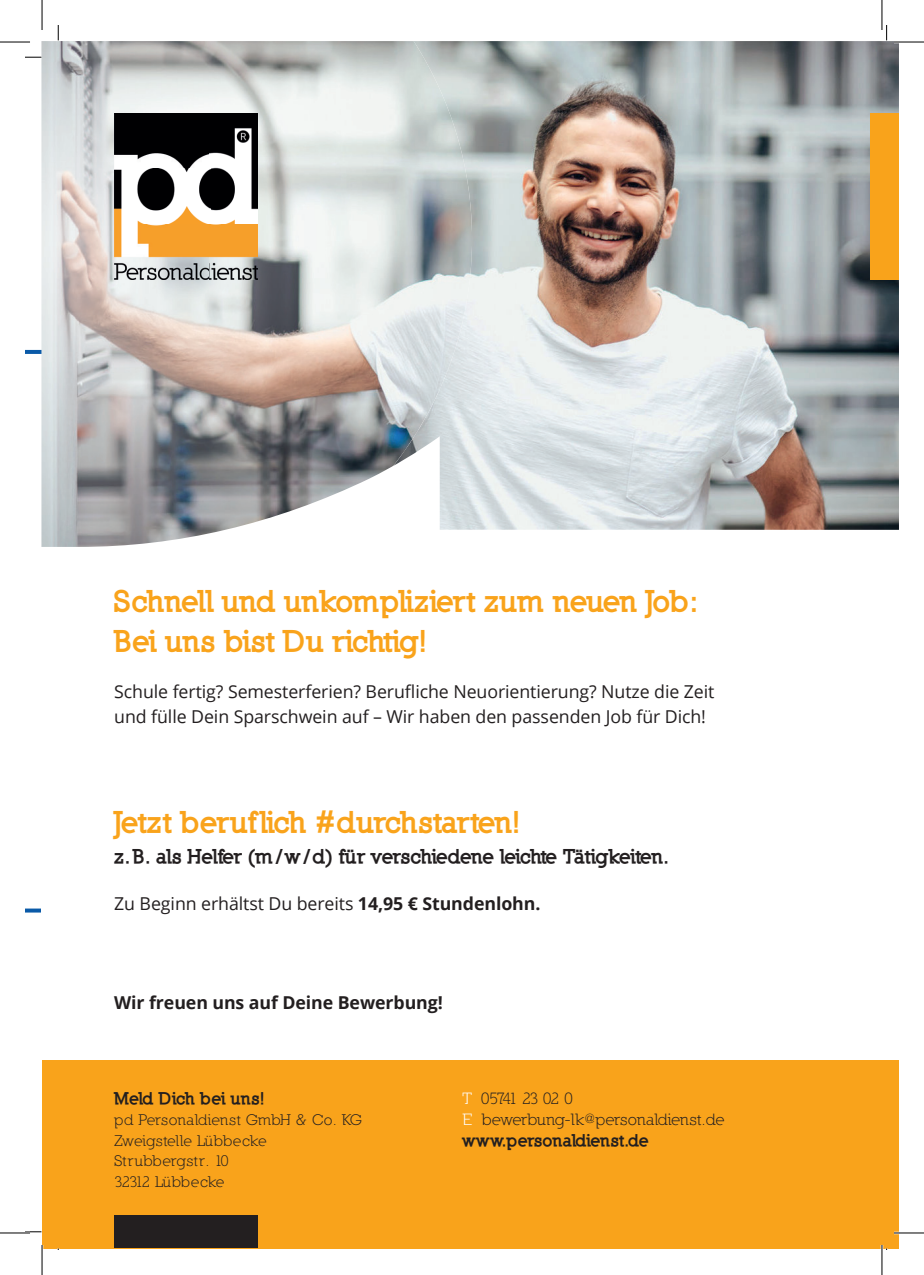
<style>
.page{position:relative;width:924px;height:1275px;background:#fff}
.page>*{position:absolute;margin:0;border:0;box-sizing:border-box;transform-origin:0 0}
.t1{font:900 29.6px/39.4px "Nilland";letter-spacing:-.025em;color:#f9a31b}
.t2{font:900 19.8px "Nilland";letter-spacing:-.035em;color:#231f20}
.t3{font:17.8px/24.6px "Open Sans";letter-spacing:-.005em;color:#231f20}
.t4{font:700 17.8px "Open Sans";letter-spacing:-.005em;color:#231f20}
.t5{font:16.8px/20.8px "Nilland";letter-spacing:-.025em;color:#231f20}
.t6{font:900 16.8px "Nilland";letter-spacing:-.03em;color:#231f20}
.t7{font:15.8px/20.8px "Nilland";letter-spacing:-.005em;color:#231f20}
.s1{font-weight:700}
.s2{color:#fff}
.s3{font-weight:900}
</style>
<div class="page">
<svg style="left:25px;top:350px;width:16px;height:4px"></svg>
<svg style="left:25px;top:908px;width:16px;height:4px"></svg>
<img style="left:472px;top:41px;width:426px;height:395px">
<img style="left:41px;top:41px;width:431px;height:395px">
<svg style="left:41px;top:436px;width:857px;height:111px"></svg>
<div style="left:42px;top:1060px;width:856px;height:188px;background:#f9a31b"></div>
<div style="left:869px;top:114px;width:29px;height:166px;background:#f9a31b"></div>
<div style="left:114px;top:1215px;width:143px;height:33px;background:#231f20"></div>
<img style="left:114px;top:113px;width:144px;height:166px">
<svg style="left:25px;top:56px;width:16px;height:2px"></svg>
<svg style="left:57px;top:25px;width:2px;height:15px"></svg>
<hr style="left:893px;top:41px;width:30px;height:2px;background:#fff">
<hr style="left:893px;top:1231px;width:30px;height:3px;background:#fff">
<hr style="left:880px;top:1245px;width:2px;height:30px;background:#fff">
<hr style="left:0;top:42px;width:30px;height:1px;background:#000">
<hr style="left:893px;top:42px;width:30px;height:1px;background:#000">
<hr style="left:0;top:1232px;width:30px;height:1px;background:#000">
<hr style="left:893px;top:1232px;width:30px;height:1px;background:#000">
<hr style="left:42px;top:0;width:1px;height:30px;background:#000">
<hr style="left:42px;top:1245px;width:1px;height:30px;background:#000">
<hr style="left:881px;top:0;width:1px;height:30px;background:#000">
<hr style="left:881px;top:1245px;width:1px;height:30px;background:#000">
<h1 class="t1" style="left:114px;top:581px;width:585px">Schnell und unkompliziert zum neuen Job:<br>Bei uns bist Du richtig!</h1>
<p class="t3" style="left:114px;top:679px;width:601px">Schule fertig? Semesterferien? Berufliche Neuorientierung? Nutze die Zeit und fülle Dein Sparschwein auf – Wir haben den passenden Job für Dich!</p>
<h1 class="t1" style="left:114px;top:802px;width:408px">Jetzt beruflich #durchstarten!</h1>
<p class="t2" style="left:114px;top:844px;width:556px">z. B. als Helfer (m / w / d) für verschiedene leichte Tätigkeiten.</p>
<p class="t3" style="left:114px;top:890px;width:427px">Zu Beginn erhältst Du bereits <span class="s1">14,95 € Stundenlohn.</span></p>
<p class="t4" style="left:114px;top:989px;width:330px">Wir freuen uns auf Deine Bewerbung!</p>
<p class="t6" style="left:114px;top:1088px;width:152px">Meld Dich bei uns!</p>
<p class="t7" style="left:114px;top:1109px;width:249px">pd Personaldienst GmbH &amp; Co. KG<br>Zweigstelle Lübbecke<br>Strubbergstr. 10<br>32312 Lübbecke</p>
<p class="t5" style="left:462px;top:1088px;width:264px"><span class="s2">T</span> 05741 23 02 0<br><span class="s2">E</span> bewerbung-lk@personaldienst.de <span class="s3">www.personaldienst.de</span></p>
</div>
